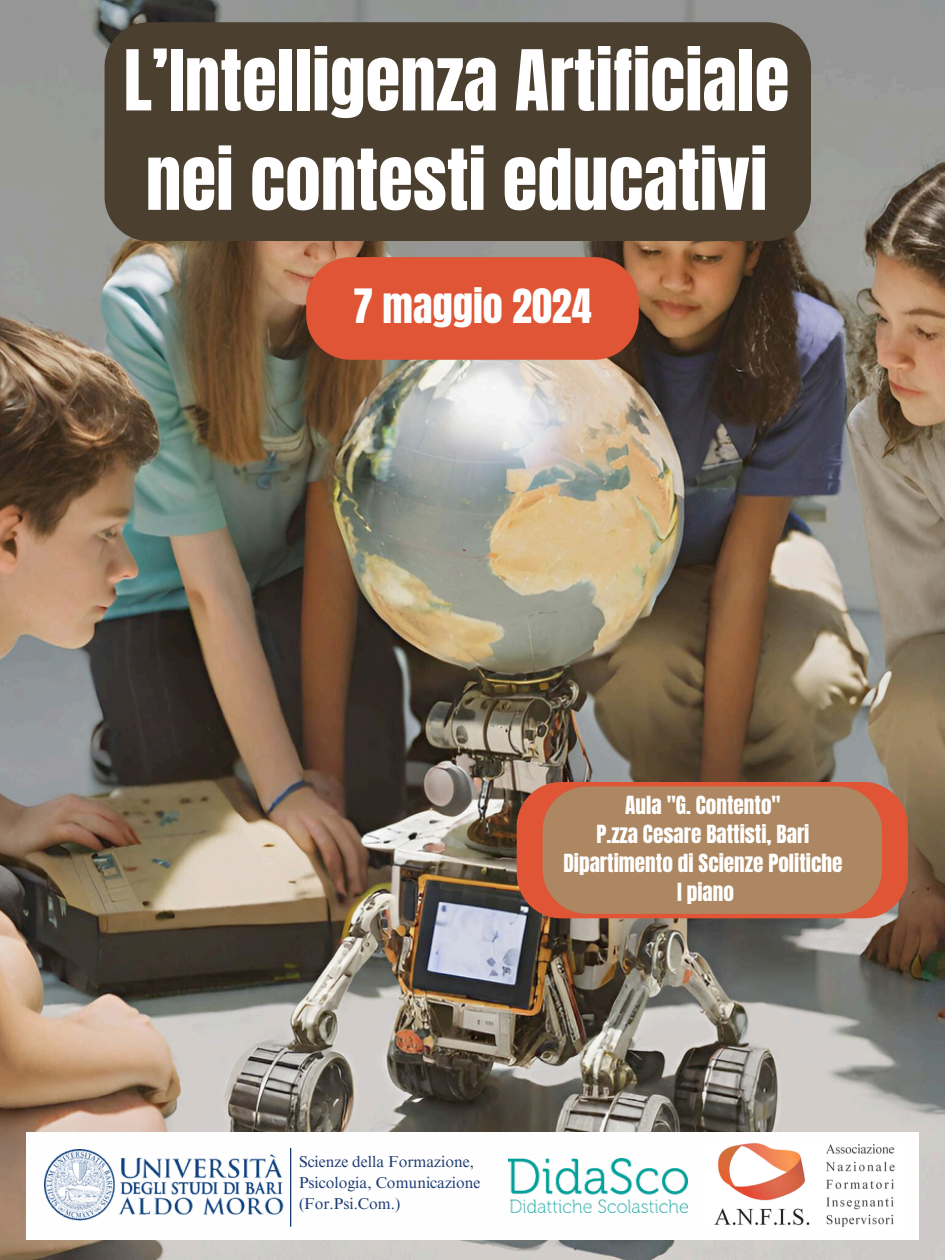
<style>
.page{position:relative;width:945px;height:1260px;background:#fff}
.page>*{position:absolute;margin:0;border:0;box-sizing:border-box;transform-origin:0 0}
.t1{font:71.4px/99.4px "Anton";color:#fff;text-align:center}
.t2{font:40.25px "Anton";color:#fff}
.t3{font:21.18px/28.9px "Anton";color:#fff;text-align:center}
.t4{font:15.75px "Times NRMT Pro";color:#1d3c73}
</style>
<div class="page">
<img style="left:0;top:0;width:945px;height:1260px">
<div style="left:105px;top:22px;width:706px;height:219px;background:#4b3f30"></div>
<svg style="left:517px;top:782px;width:391px;height:136px;background:#ce5a3d"></svg>
<div style="left:543px;top:786px;width:339px;height:128px;background:#ad8761"></div>
<svg style="left:306px;top:257px;width:333px;height:103px;background:#d95535"></svg>
<div style="left:26px;top:1132px;width:893px;height:108px;background:#fefefe"></div>
<img style="left:509px;top:1159px;width:178px;height:53px">
<img style="left:714px;top:1143px;width:181px;height:84px">
<img style="left:44px;top:1150px;width:240px;height:71px">
<hr style="left:290px;top:1148px;width:1px;height:79px;background:#1d3c73">
<h1 class="t1" style="left:124px;top:32px;width:667px">L’Intelligenza Artificiale nei contesti educativi</h1>
<h2 class="t2" style="left:353px;top:277px;width:240px">7 maggio 2024</h2>
<h3 class="t3" style="left:563px;top:791px;width:281px">Aula "G. Contento"<br>P.zza Cesare Battisti, Bari<br>Dipartimento di Scienze Politiche<br>I piano</h3>
<p class="t4" style="left:299px;top:1156px;width:176px">Scienze della Formazione,</p>
<p class="t4" style="left:299px;top:1177px;width:183px">Psicologia, Comunicazione</p>
<p class="t4" style="left:299px;top:1198px;width:103px">(For.Psi.Com.)</p>
</div>
